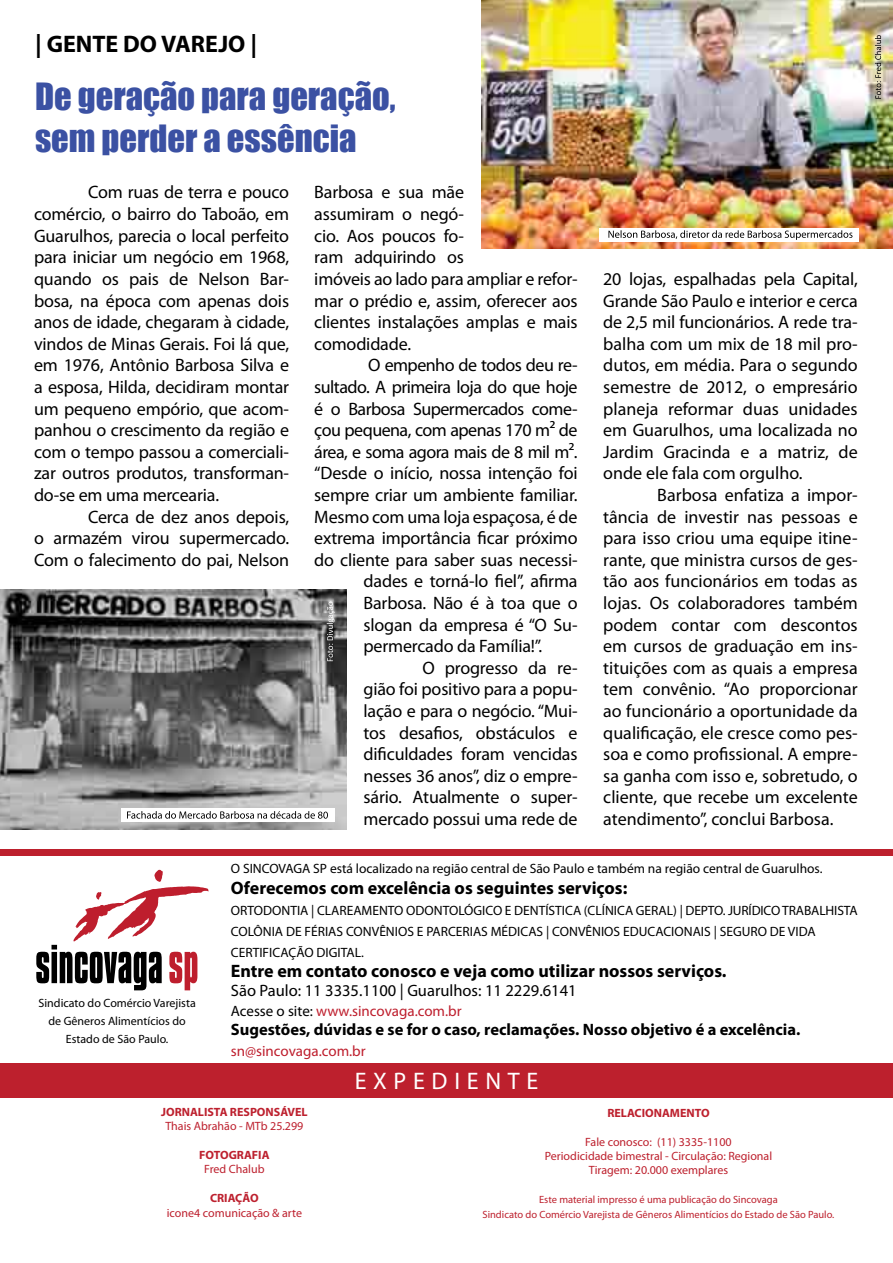
<style>
.page{position:relative;width:893px;height:1263px;background:#fff}
.page>*{position:absolute;margin:0;border:0;box-sizing:border-box;transform-origin:0 0}
.t1{font:34.5px/41.4px "Impact";color:#3b51a3}
.t2{font:700 24px "Myriad Pro";color:#000}
.t3{font:24px "Myriad Pro";letter-spacing:.28em;color:#fff}
.t4{font:18px/21.6px "Myriad Pro";letter-spacing:-.01em;color:#000;text-align:justify}
.t5{font:18px "Myriad Pro";letter-spacing:-.03em;color:#000}
.t6{font:700 18px "Myriad Pro";color:#000}
.t7{font:700 16.5px "Myriad Pro";color:#000}
.t8{font:16.5px "Myriad Pro";color:#000}
.t9{font:15px "Myriad Pro";color:#be1e2d}
.t10{font:13.5px/21px "Myriad Pro";color:#000}
.t11{font:12px/14.4px "Myriad Pro";color:#bd202d;text-align:center}
.t12{font:12px/18px "Myriad Pro";color:#000;text-align:center}
.t13{font:12px "Myriad Pro";color:#bd202e}
.t14{font:700 12px "Myriad Pro";color:#bd202e}
.t15{font:700 12px "Myriad Pro";color:#bd202d}
.t16{font:10.5px/14.4px "Myriad Pro";color:#bd202d;text-align:center}
.s1{color:#000}
</style>
<div class="page">
<div style="left:0;top:1063px;width:893px;height:34px;background:#bd202d"></div>
<div style="left:0;top:849px;width:893px;height:7px;background:#bd202d"></div>
<svg style="left:36px;top:870px;width:173px;height:120px"></svg>
<img style="left:481px;top:0;width:412px;height:248px">
<img style="left:0;top:589px;width:347px;height:240px">
<div style="left:121px;top:808px;width:213px;height:14px;background:#fff"></div>
<svg style="left:327px;top:602px;width:7px;height:59px"></svg>
<div style="left:599px;top:228px;width:260px;height:14px;background:#fff"></div>
<svg style="left:608px;top:230px;width:244px;height:10px"></svg>
<svg style="left:127px;top:811px;width:201px;height:8px"></svg>
<svg style="left:875px;top:35px;width:6px;height:64px"></svg>
<h2 class="t2" style="left:35px;top:28px;width:224px">| GENTE DO VAREJO |</h2>
<h1 class="t1" style="left:35px;top:75px;width:362px">De geração para geração, sem perder a essência</h1>
<p class="t4" style="left:34px;top:181px;width:257px;text-indent:54px">Com ruas de terra e pouco comércio, o bairro do Taboão, em Guarulhos, parecia o local perfeito para iniciar um negócio em 1968, quando os pais de Nelson Bar&shy;bosa, na época com apenas dois anos de idade, chegaram à cidade, vindos de Minas Gerais. Foi lá que, em 1976, Antônio Barbosa Silva e a esposa, Hilda, decidiram montar um pequeno empório, que acom&shy;panhou o crescimento da região e com o tempo passou a comerciali&shy;zar outros produtos, transforman&shy;do-se em uma mercearia.</p>
<p class="t4" style="left:34px;top:505px;width:257px;text-indent:54px">Cerca de dez anos depois, o armazém virou supermercado.<br>Com o falecimento do pai, Nelson</p>
<p class="t4" style="left:314px;top:181px;width:265px;text-align:left">Barbosa e sua mãe<br>assumiram o negó-<br>cio. Aos poucos fo-<br>ram adquirindo os<br>imóveis ao lado para ampliar e refor&shy;mar o prédio e, assim, oferecer aos clientes instalações amplas e mais comodidade.</p>
<p class="t5" style="left:368px;top:354px;width:211px">O empenho de todos deu re-</p>
<p class="t5" style="left:314px;top:376px;width:265px">sultado. A primeira loja do que hoje</p>
<p class="t5" style="left:314px;top:397px;width:265px">é o Barbosa Supermercados come-</p>
<p class="t5" style="left:314px;top:419px;width:265px">çou pequena, com apenas 170 m² de</p>
<p class="t5" style="left:314px;top:441px;width:265px">área, e soma agora mais de 8 mil m².</p>
<p class="t4" style="left:314px;top:462px;width:265px">“Desde o início, nossa intenção foi</p>
<p class="t4" style="left:314px;top:484px;width:265px">sempre criar um ambiente familiar.</p>
<p class="t4" style="left:314px;top:505px;width:265px">Mesmo com uma loja espaçosa, é de</p>
<p class="t4" style="left:314px;top:527px;width:265px">extrema importância ficar próximo</p>
<p class="t4" style="left:314px;top:549px;width:265px">do cliente para saber suas necessi-</p>
<p class="t4" style="left:364px;top:570px;width:216px">dades e torná-lo fiel”, afirma</p>
<p class="t4" style="left:364px;top:592px;width:215px">Barbosa. Não é à toa que o</p>
<p class="t4" style="left:364px;top:613px;width:216px">slogan da empresa é “O Su-</p>
<p class="t4" style="left:364px;top:635px;width:180px">permercado da Família!”.</p>
<p class="t4" style="left:422px;top:657px;width:157px">O progresso da re-</p>
<p class="t4" style="left:364px;top:678px;width:216px">gião foi positivo para a popu-</p>
<p class="t4" style="left:364px;top:700px;width:216px">lação e para o negócio. “Mui-</p>
<p class="t4" style="left:364px;top:721px;width:216px">tos desafios, obstáculos e</p>
<p class="t4" style="left:364px;top:743px;width:216px">dificuldades foram vencidas</p>
<p class="t4" style="left:364px;top:765px;width:216px">nesses 36 anos”, diz o empre-</p>
<p class="t4" style="left:364px;top:786px;width:216px">sário. Atualmente o super-</p>
<p class="t4" style="left:364px;top:808px;width:216px">mercado possui uma rede de</p>
<p class="t4" style="left:603px;top:268px;width:256px">20 lojas, espalhadas pela Capital, Grande São Paulo e interior e cerca de 2,5 mil funcionários. A rede tra&shy;balha com um mix de 18 mil pro&shy;dutos, em média. Para o segundo semestre de 2012, o empresário planeja reformar duas unidades em Guarulhos, uma localizada no Jardim Gracinda e a matriz, de onde ele fala com orgulho.</p>
<p class="t4" style="left:603px;top:484px;width:256px;text-indent:54px">Barbosa enfatiza a impor&shy;tância de investir nas pessoas e para isso criou uma equipe itine&shy;rante, que ministra cursos de ges&shy;tão aos funcionários em todas as lojas. Os colaboradores também podem contar com descontos em cursos de graduação em ins&shy;tituições com as quais a empresa tem convênio. “Ao proporcionar ao funcionário a oportunidade da qualificação, ele cresce como pes&shy;soa e como profissional. A empre&shy;sa ganha com isso e, sobretudo, o cliente, que recebe um excelente atendimento”, conclui Barbosa.</p>
<p class="t12" style="left:39px;top:994px;width:159px">Sindicato do Comércio Varejista de Gêneros Alimentícios do<br>Estado de São Paulo.</p>
<p class="t10" style="left:231px;top:858px;width:593px">O SINCOVAGA SP está localizado na região central de São Paulo e também na região central de Guarulhos.</p>
<p class="t6" style="left:231px;top:876px;width:398px">Oferecemos com excelência os seguintes serviços:</p>
<p class="t10" style="left:231px;top:900px;width:628px">ORTODONTIA | CLAREAMENTO ODONTOLÓGICO E DENTÍSTICA (CLÍNICA GERAL) | DEPTO. JURÍDICO TRABALHISTA<br>COLÔNIA DE FÉRIAS CONVÊNIOS E PARCERIAS MÉDICAS | CONVÊNIOS EDUCACIONAIS | SEGURO DE VIDA<br>CERTIFICAÇÃO DIGITAL.</p>
<p class="t6" style="left:231px;top:959px;width:497px">Entre em contato conosco e veja como utilizar nossos serviços.</p>
<p class="t8" style="left:231px;top:981px;width:347px">São Paulo: 11 3335.1100 | Guarulhos: 11 2229.6141</p>
<p class="t9" style="left:231px;top:1001px;width:232px"><span class="s1">Acesse o site:</span> www.sincovaga.com.br</p>
<p class="t7" style="left:231px;top:1019px;width:571px">Sugestões, dúvidas e se for o caso, reclamações. Nosso objetivo é a excelência.</p>
<p class="t9" style="left:231px;top:1042px;width:136px">sn@sincovaga.com.br</p>
<h2 class="t3" style="left:355px;top:1066px;width:185px">EXPEDIENTE</h2>
<p class="t14" style="left:161px;top:1104px;width:148px">JORNALISTA RESPONSÁVEL</p>
<p class="t13" style="left:165px;top:1119px;width:140px">Thais Abrahão - MTb 25.299</p>
<p class="t14" style="left:199px;top:1147px;width:72px">FOTOGRAFIA</p>
<p class="t13" style="left:204px;top:1162px;width:62px">Fred Chalub</p>
<p class="t14" style="left:210px;top:1190px;width:50px">CRIAÇÃO</p>
<p class="t13" style="left:167px;top:1205px;width:137px">icone4 comunicação &amp; arte</p>
<p class="t15" style="left:607px;top:1105px;width:104px">RELACIONAMENTO</p>
<p class="t11" style="left:545px;top:1134px;width:229px">Fale conosco: (11) 3335-1100<br>Periodicidade bimestral - Circulação: Regional<br>Tiragem: 20.000 exemplares</p>
<p class="t16" style="left:482px;top:1192px;width:353px">Este material impresso é uma publicação do Sincovaga<br>Sindicato do Comércio Varejista de Gêneros Alimentícios do Estado de São Paulo.</p>
</div>
